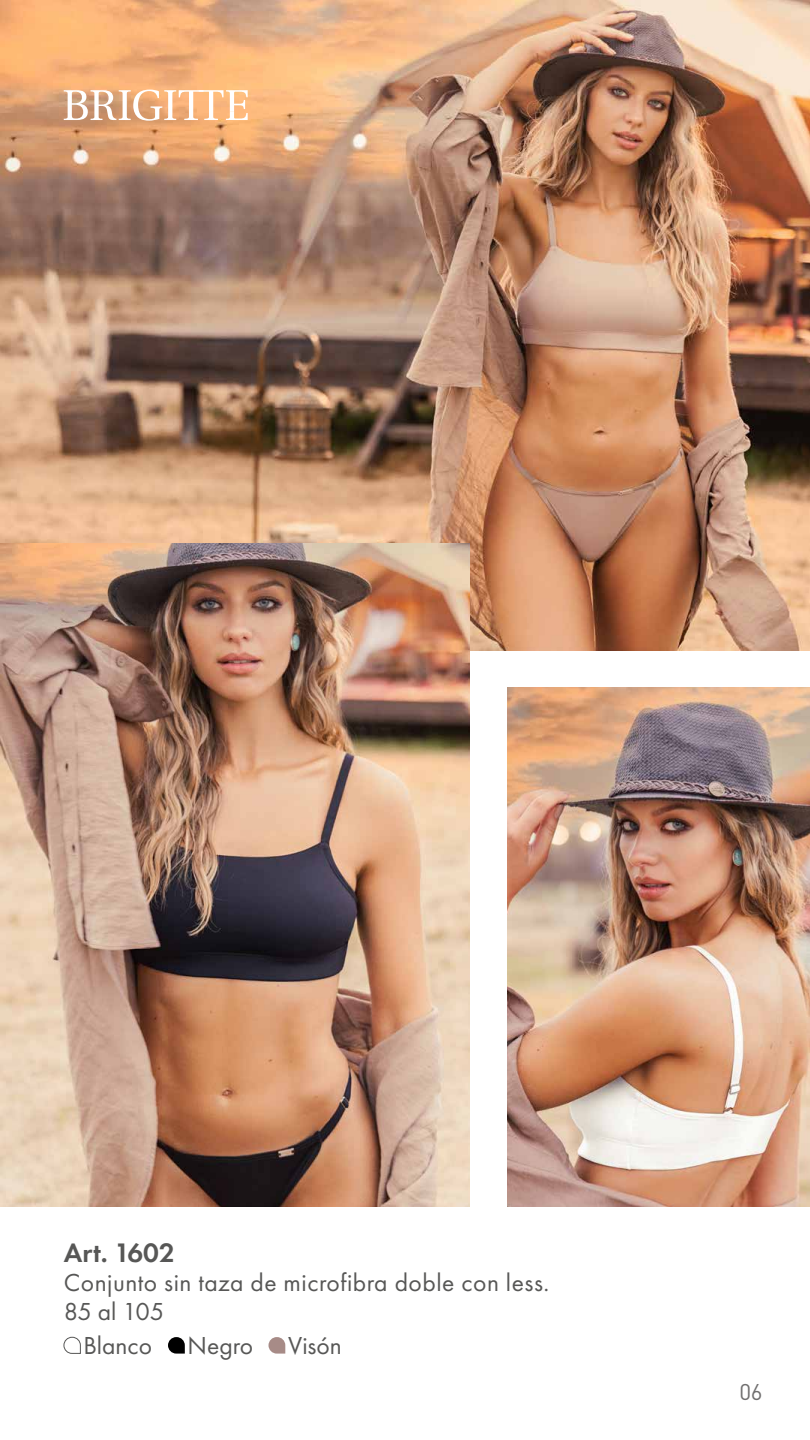
<style>
.page{position:relative;width:810px;height:1440px;background:#fff}
.page>*{position:absolute;margin:0;border:0;box-sizing:border-box;transform-origin:0 0}
.t1{font:600 27.75px "Futura PT";color:#575756}
.t2{font:25.5px "Futura PT";letter-spacing:.02em;color:#575756}
.TEXTO{font:22.5px "DIN Pro";color:#706f6f}
</style>
<div class="page">
<svg style="left:64px;top:1337px;width:17px;height:17px"></svg>
<svg style="left:168px;top:1337px;width:17px;height:17px"></svg>
<svg style="left:269px;top:1337px;width:16px;height:17px"></svg>
<img style="left:0;top:0;width:810px;height:650px">
<img style="left:0;top:543px;width:470px;height:663px">
<img style="left:508px;top:688px;width:302px;height:518px">
<svg style="left:64px;top:90px;width:184px;height:31px"></svg>
<p class="t1" style="left:64px;top:1235px;width:112px">Art. 1602</p>
<p class="t2" style="left:64px;top:1267px;width:487px">Conjunto sin taza de microfibra doble con less.</p>
<p class="t2" style="left:64px;top:1297px;width:102px">85 al 105</p>
<p class="t2" style="left:83px;top:1330px;width:70px">Blanco</p>
<p class="t2" style="left:188px;top:1330px;width:67px">Negro</p>
<p class="t2" style="left:288px;top:1330px;width:55px">Visón</p>
<p class="TEXTO" style="left:740px;top:1377px;width:25px">06</p>
</div>
